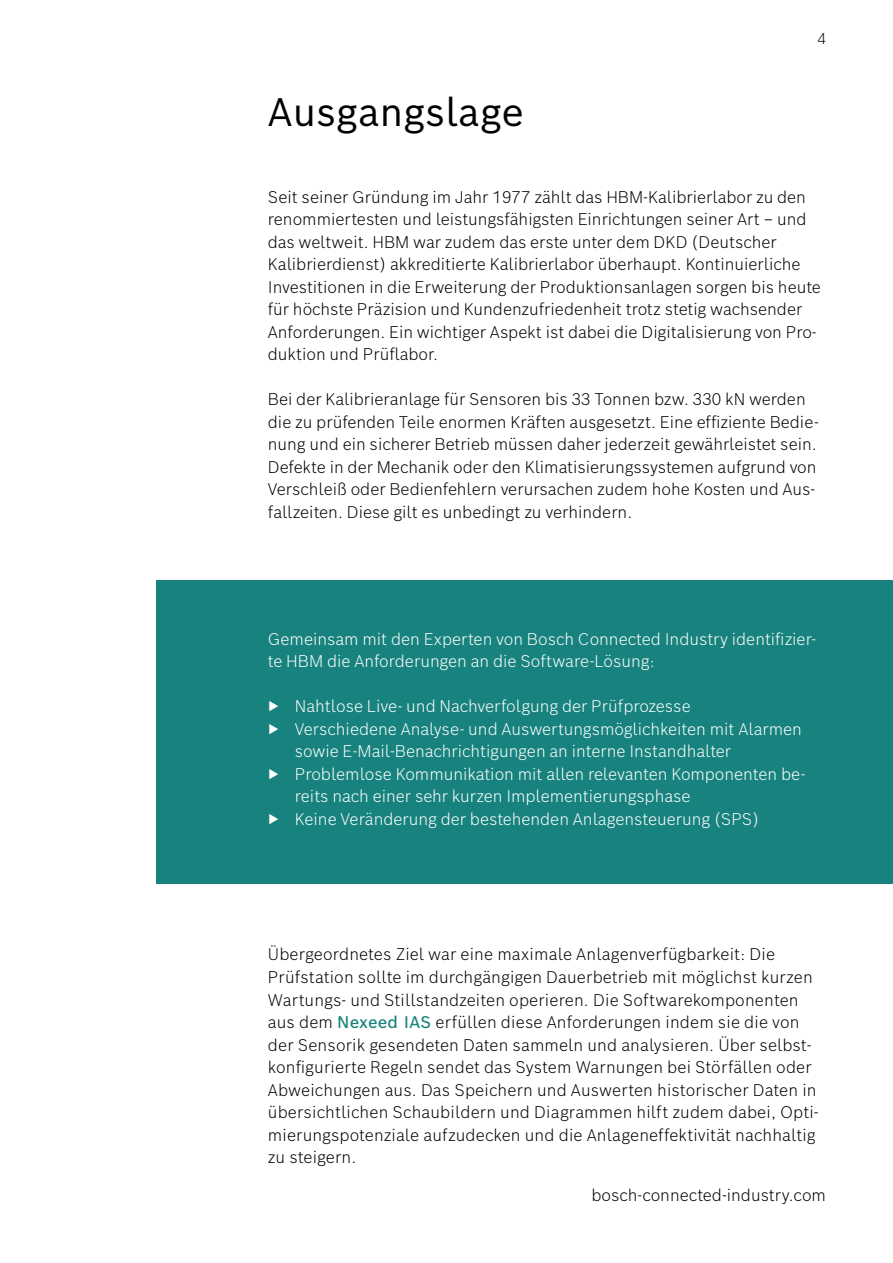
<style>
.page{position:relative;width:893px;height:1263px;background:#fff}
.page>*{position:absolute;margin:0;border:0;box-sizing:border-box;transform-origin:0 0}
.t1{font:39px "Bosch Sans";color:#000}
.t2{font:300 16.5px/22.5px "Bosch Sans";color:#000}
.t3{font:300 16.5px/22.5px "Bosch Sans";color:#fff}
.t4{font:300 15px "Bosch Sans";color:#000}
.s1{font-weight:500;color:#18837e}
</style>
<div class="page">
<div style="left:156px;top:580px;width:737px;height:303px;background:#18837e"></div>
<h1 class="t1" style="left:268px;top:85px;width:257px">Ausgangslage</h1>
<p class="t4" style="left:817px;top:28px;width:10px">4</p>
<p class="t2" style="left:268px;top:185px;width:555px">Seit seiner Gründung im Jahr 1977 zählt das HBM-Kalibrierlabor zu den renommiertesten und leistungsfähigsten Einrichtungen seiner Art – und das weltweit. HBM war zudem das erste unter dem DKD (Deutscher Kalibrierdienst) akkreditierte Kalibrierlabor überhaupt. Kontinuierliche Investitionen in die Erweiterung der Produktionsanlagen sorgen bis heute für höchste Präzision und Kundenzufriedenheit trotz stetig wachsender Anforderungen. Ein wichtiger Aspekt ist dabei die Digitalisierung von Pro&shy;duktion und Prüflabor.</p>
<p class="t2" style="left:268px;top:387px;width:552px">Bei der Kalibrieranlage für Sensoren bis 33 Tonnen bzw. 330 kN werden die zu prüfenden Teile enormen Kräften ausgesetzt. Eine effiziente Bedie&shy;nung und ein sicherer Betrieb müssen daher jederzeit gewährleistet sein.<br>Defekte in der Mechanik oder den Klimatisierungssystemen aufgrund von Verschleiß oder Bedienfehlern verursachen zudem hohe Kosten und Aus&shy;fallzeiten. Diese gilt es unbedingt zu verhindern.</p>
<p class="t3" style="left:268px;top:627px;width:550px">Gemeinsam mit den Experten von Bosch Connected Industry identifizier&shy;te HBM die Anforderungen an die Software-Lösung:</p>
<p class="t3" style="left:268px;top:694px;width:424px">▶ Nahtlose Live- und Nachverfolgung der Prüfprozesse</p>
<p class="t3" style="left:268px;top:717px;width:535px">▶ Verschiedene Analyse- und Auswertungsmöglichkeiten mit Alarmen</p>
<p class="t3" style="left:295px;top:739px;width:438px">sowie E-Mail-Benachrichtigungen an interne Instandhalter</p>
<p class="t3" style="left:268px;top:762px;width:539px">▶ Problemlose Kommunikation mit allen relevanten Komponenten be-</p>
<p class="t3" style="left:295px;top:784px;width:397px">reits nach einer sehr kurzen Implementierungsphase</p>
<p class="t3" style="left:268px;top:807px;width:493px">▶ Keine Veränderung der bestehenden Anlagensteuerung (SPS)</p>
<p class="t2" style="left:268px;top:943px;width:552px">Übergeordnetes Ziel war eine maximale Anlagenverfügbarkeit: Die Prüfstation sollte im durchgängigen Dauerbetrieb mit möglichst kurzen Wartungs- und Stillstandzeiten operieren. Die Softwarekomponenten aus dem <span class="s1">Nexeed IAS</span> erfüllen diese Anforderungen indem sie die von der Sensorik gesendeten Daten sammeln und analysieren. Über selbst&shy;konfigurierte Regeln sendet das System Warnungen bei Störfällen oder Abweichungen aus. Das Speichern und Auswerten historischer Daten in übersichtlichen Schaubildern und Diagrammen hilft zudem dabei, Opti&shy;mierungspotenziale aufzudecken und die Anlageneffektivität nachhaltig zu steigern.</p>
<p class="t2" style="left:591px;top:1183px;width:236px">bosch-connected-industry.com</p>
</div>
